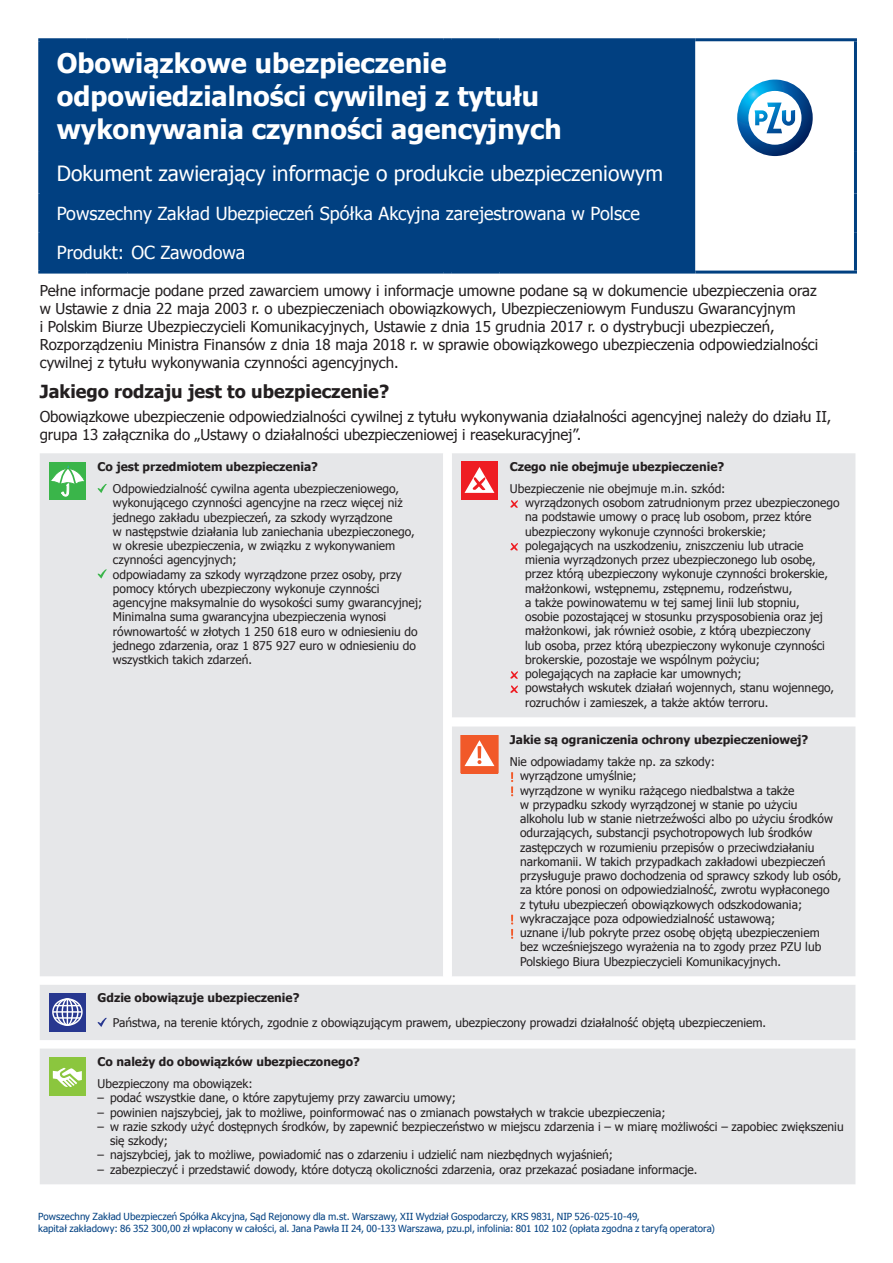
<style>
.page{position:relative;width:893px;height:1263px;background:#fff}
.page>*{position:absolute;margin:0;border:0;box-sizing:border-box;transform-origin:0 0}
.A_TYTUŁ_UBEZPIECZENI{font:700 27px/33px "Tahoma";color:#fff}
.B_INFORMACJA_O_DOKUM{font:21px "Tahoma";color:#fff}
.C_UBEZPIECZYCIEL_PRO{font:18px "Tahoma";color:#fff}
.E_RODZAJ_UBEZPIECZEN{font:700 18px "Tahoma";color:#231f20}
.D_INFORMACJE_PRZED_Z{font:15px/18px "Tahoma";color:#231f20}
.F_OPIS_UBEZPIECZENIA{font:15px/18px "Tahoma";letter-spacing:-.005em;color:#231f20}
._00_TEKST{font:12px/14.2px "Tahoma";color:#231f20}
._02_TEKST_BULLET_WYK{font:12px/14.2px "Tahoma";color:#231f20}
._01_HASŁO{font:700 12px "Tahoma";color:#231f20}
.t1{font:9.75px/12px "Tahoma";color:#014081}
</style>
<div class="page">
<svg style="left:41px;top:41px;width:813px;height:230px;fill:#014081"></svg>
<div style="left:40px;top:453px;width:815px;height:731px;background:#e6e7e9"></div>
<svg style="left:443px;top:453px;width:9px;height:523px"></svg>
<hr style="left:38px;top:38px;width:49px;height:3px;background:#014081">
<hr style="left:38px;top:41px;width:3px;height:111px;background:#014081">
<hr style="left:87px;top:38px;width:40px;height:3px;background:#014081">
<hr style="left:127px;top:38px;width:316px;height:3px;background:#014081">
<svg style="left:443px;top:38px;width:9px;height:3px"></svg>
<hr style="left:452px;top:38px;width:47px;height:3px;background:#014081">
<hr style="left:499px;top:38px;width:196px;height:3px;background:#014081">
<hr style="left:695px;top:38px;width:162px;height:3px;background:#014081">
<hr style="left:854px;top:41px;width:3px;height:111px;background:#014081">
<hr style="left:854px;top:152px;width:3px;height:41px;background:#014081">
<hr style="left:854px;top:193px;width:3px;height:40px;background:#014081">
<hr style="left:854px;top:233px;width:3px;height:38px;background:#014081">
<hr style="left:695px;top:271px;width:162px;height:3px;background:#014081">
<hr style="left:38px;top:152px;width:3px;height:41px;background:#014081">
<hr style="left:38px;top:193px;width:3px;height:40px;background:#014081">
<hr style="left:38px;top:233px;width:3px;height:38px;background:#014081">
<hr style="left:38px;top:271px;width:49px;height:3px;background:#014081">
<hr style="left:87px;top:271px;width:40px;height:3px;background:#014081">
<hr style="left:127px;top:271px;width:316px;height:3px;background:#014081">
<svg style="left:443px;top:271px;width:9px;height:3px"></svg>
<hr style="left:452px;top:271px;width:47px;height:3px;background:#014081">
<hr style="left:499px;top:271px;width:196px;height:3px;background:#014081">
<svg style="left:737px;top:80px;width:76px;height:76px"></svg>
<div style="left:49px;top:462px;width:37px;height:38px;background:#3ab54a"></div>
<svg style="left:51px;top:465px;width:33px;height:31px"></svg>
<div style="left:461px;top:462px;width:37px;height:38px;background:#ee1d23"></div>
<svg style="left:464px;top:467px;width:30px;height:26px"></svg>
<svg style="left:98px;top:484px;width:9px;height:9px"></svg>
<svg style="left:98px;top:569px;width:9px;height:10px"></svg>
<svg style="left:510px;top:499px;width:8px;height:9px"></svg>
<svg style="left:510px;top:542px;width:8px;height:9px"></svg>
<svg style="left:510px;top:670px;width:8px;height:9px"></svg>
<svg style="left:510px;top:685px;width:8px;height:8px"></svg>
<div style="left:461px;top:735px;width:37px;height:38px;background:#f15929"></div>
<svg style="left:464px;top:740px;width:30px;height:26px"></svg>
<div style="left:460px;top:735px;width:39px;height:38px;border:2px solid #f15929"></div>
<svg style="left:511px;top:772px;width:2px;height:24px"></svg>
<svg style="left:511px;top:914px;width:2px;height:25px"></svg>
<div style="left:49px;top:993px;width:37px;height:38px;background:#283890"></div>
<div style="left:52px;top:998px;width:31px;height:28px;border:1px solid #fff;border-radius:50%"></div>
<div style="left:56px;top:998px;width:23px;height:28px;border:1px solid #fff;border-radius:50%"></div>
<div style="left:62px;top:998px;width:11px;height:28px;border:1px solid #fff;border-radius:50%"></div>
<svg style="left:55px;top:999px;width:26px;height:27px"></svg>
<hr style="left:55px;top:1017px;width:26px;height:2px;background:#fff">
<hr style="left:53px;top:1011px;width:29px;height:2px;background:#fff">
<svg style="left:98px;top:1018px;width:9px;height:9px"></svg>
<div style="left:49px;top:1057px;width:37px;height:38px;background:#8bc63e"></div>
<svg style="left:53px;top:1067px;width:29px;height:20px"></svg>
<p class="A_TYTUŁ_UBEZPIECZENI" style="left:57px;top:45px;width:506px">Obowiązkowe ubezpieczenie odpowiedzialności cywilnej z tytułu wykonywania czynności agencyjnych</p>
<p class="B_INFORMACJA_O_DOKUM" style="left:57px;top:159px;width:608px">Dokument zawierający informacje o produkcie ubezpieczeniowym</p>
<p class="C_UBEZPIECZYCIEL_PRO" style="left:57px;top:201px;width:584px">Powszechny Zakład Ubezpieczeń Spółka Akcyjna zarejestrowana w Polsce</p>
<p class="C_UBEZPIECZYCIEL_PRO" style="left:57px;top:241px;width:190px">Produkt: OC Zawodowa</p>
<p class="D_INFORMACJE_PRZED_Z" style="left:40px;top:281px;width:780px">Pełne informacje podane przed zawarciem umowy i informacje umowne podane są w dokumencie ubezpieczenia oraz w Ustawie z dnia 22 maja 2003 r. o ubezpieczeniach obowiązkowych, Ubezpieczeniowym Funduszu Gwarancyjnym<br>i Polskim Biurze Ubezpieczycieli Komunikacyjnych, Ustawie z dnia 15 grudnia 2017 r. o dystrybucji ubezpieczeń, Rozporządzeniu Ministra Finansów z dnia 18 maja 2018 r. w sprawie obowiązkowego ubezpieczenia odpowiedzialności cywilnej z tytułu wykonywania czynności agencyjnych.</p>
<p class="E_RODZAJ_UBEZPIECZEN" style="left:40px;top:378px;width:351px">Jakiego rodzaju jest to ubezpieczenie?</p>
<p class="F_OPIS_UBEZPIECZENIA" style="left:40px;top:407px;width:793px">Obowiązkowe ubezpieczenie odpowiedzialności cywilnej z tytułu wykonywania działalności agencyjnej należy do działu II, grupa 13 załącznika do „Ustawy o działalności ubezpieczeniowej i reasekuracyjnej”.</p>
<p class="_01_HASŁO" style="left:98px;top:458px;width:222px">Co jest przedmiotem ubezpieczenia?</p>
<p class="_01_HASŁO" style="left:510px;top:458px;width:216px">Czego nie obejmuje ubezpieczenie?</p>
<p class="_00_TEKST" style="left:113px;top:481px;width:303px">Odpowiedzialność cywilna agenta ubezpieczeniowego, wykonującego czynności agencyjne na rzecz więcej niż jednego zakładu ubezpieczeń, za szkody wyrządzone<br>w następstwie działania lub zaniechania ubezpieczonego, w okresie ubezpieczenia, w związku z wykonywaniem czynności agencyjnych;</p>
<p class="_00_TEKST" style="left:113px;top:567px;width:311px">odpowiadamy za szkody wyrządzone przez osoby, przy pomocy których ubezpieczony wykonuje czynności agencyjne maksymalnie do wysokości sumy gwarancyjnej; Minimalna suma gwarancyjna ubezpieczenia wynosi równowartość w złotych 1 250 618 euro w odniesieniu do jednego zdarzenia, oraz 1 875 927 euro w odniesieniu do wszystkich takich zdarzeń.</p>
<p class="_00_TEKST" style="left:510px;top:481px;width:217px">Ubezpieczenie nie obejmuje m.in. szkód:</p>
<p class="_00_TEKST" style="left:525px;top:495px;width:316px">wyrządzonych osobom zatrudnionym przez ubezpieczonego na podstawie umowy o pracę lub osobom, przez które ubezpieczony wykonuje czynności brokerskie;</p>
<p class="_00_TEKST" style="left:525px;top:538px;width:304px">polegających na uszkodzeniu, zniszczeniu lub utracie mienia wyrządzonych przez ubezpieczonego lub osobę, przez którą ubezpieczony wykonuje czynności brokerskie, małżonkowi, wstępnemu, zstępnemu, rodzeństwu,<br>a także powinowatemu w tej samej linii lub stopniu, osobie pozostającej w stosunku przysposobienia oraz jej małżonkowi, jak również osobie, z którą ubezpieczony lub osoba, przez którą ubezpieczony wykonuje czynności brokerskie, pozostaje we wspólnym pożyciu;</p>
<p class="_00_TEKST" style="left:525px;top:666px;width:218px">polegających na zapłacie kar umownych;</p>
<p class="_00_TEKST" style="left:525px;top:680px;width:311px">powstałych wskutek działań wojennych, stanu wojennego, rozruchów i zamieszek, a także aktów terroru.</p>
<p class="_01_HASŁO" style="left:510px;top:731px;width:300px">Jakie są ograniczenia ochrony ubezpieczeniowej?</p>
<p class="_00_TEKST" style="left:510px;top:754px;width:207px">Nie odpowiadamy także np. za szkody:</p>
<p class="_02_TEKST_BULLET_WYK" style="left:520px;top:768px;width:118px">wyrządzone umyślnie;</p>
<p class="_02_TEKST_BULLET_WYK" style="left:520px;top:783px;width:323px">wyrządzone w wyniku rażącego niedbalstwa a także<br>w przypadku szkody wyrządzonej w stanie po użyciu alkoholu lub w stanie nietrzeźwości albo po użyciu środków odurzających, substancji psychotropowych lub środków zastępczych w rozumieniu przepisów o przeciwdziałaniu narkomanii. W takich przypadkach zakładowi ubezpieczeń przysługuje prawo dochodzenia od sprawcy szkody lub osób, za które ponosi on odpowiedzialność, zwrotu wypłaconego<br>z tytułu ubezpieczeń obowiązkowych odszkodowania;</p>
<p class="_02_TEKST_BULLET_WYK" style="left:520px;top:911px;width:257px">wykraczające poza odpowiedzialność ustawową;</p>
<p class="_02_TEKST_BULLET_WYK" style="left:520px;top:925px;width:303px">uznane i/lub pokryte przez osobę objętą ubezpieczeniem bez wcześniejszego wyrażenia na to zgody przez PZU lub<br>Polskiego Biura Ubezpieczycieli Komunikacyjnych.</p>
<p class="_01_HASŁO" style="left:98px;top:990px;width:203px">Gdzie obowiązuje ubezpieczenie?</p>
<p class="_00_TEKST" style="left:113px;top:1015px;width:655px">Państwa, na terenie których, zgodnie z obowiązującym prawem, ubezpieczony prowadzi działalność objętą ubezpieczeniem.</p>
<p class="_01_HASŁO" style="left:98px;top:1053px;width:264px">Co należy do obowiązków ubezpieczonego?</p>
<p class="_00_TEKST" style="left:98px;top:1076px;width:157px">Ubezpieczony ma obowiązek:</p>
<p class="_00_TEKST" style="left:98px;top:1090px;width:360px">– podać wszystkie dane, o które zapytujemy przy zawarciu umowy;</p>
<p class="_00_TEKST" style="left:98px;top:1105px;width:570px">– powinien najszybciej, jak to możliwe, poinformować nas o zmianach powstałych w trakcie ubezpieczenia;</p>
<p class="_00_TEKST" style="left:110px;top:1119px;width:735px;text-indent:-13px">– w razie szkody użyć dostępnych środków, by zapewnić bezpieczeństwo w miejscu zdarzenia i – w miarę możliwości – zapobiec zwiększeniu się szkody;</p>
<p class="_00_TEKST" style="left:98px;top:1147px;width:517px">– najszybciej, jak to możliwe, powiadomić nas o zdarzeniu i udzielić nam niezbędnych wyjaśnień;</p>
<p class="_00_TEKST" style="left:98px;top:1162px;width:601px">– zabezpieczyć i przedstawić dowody, które dotyczą okoliczności zdarzenia, oraz przekazać posiadane informacje.</p>
<p class="t1" style="left:38px;top:1209px;width:678px">Powszechny Zakład Ubezpieczeń Spółka Akcyjna, Sąd Rejonowy dla m.st. Warszawy, XII Wydział Gospodarczy, KRS 9831, NIP 526-025-10-49,<br>kapitał zakładowy: 86 352 300,00 zł wpłacony w całości, al. Jana Pawła II 24, 00-133 Warszawa, pzu.pl, infolinia: 801 102 102 (opłata zgodna z taryfą operatora)</p>
</div>
